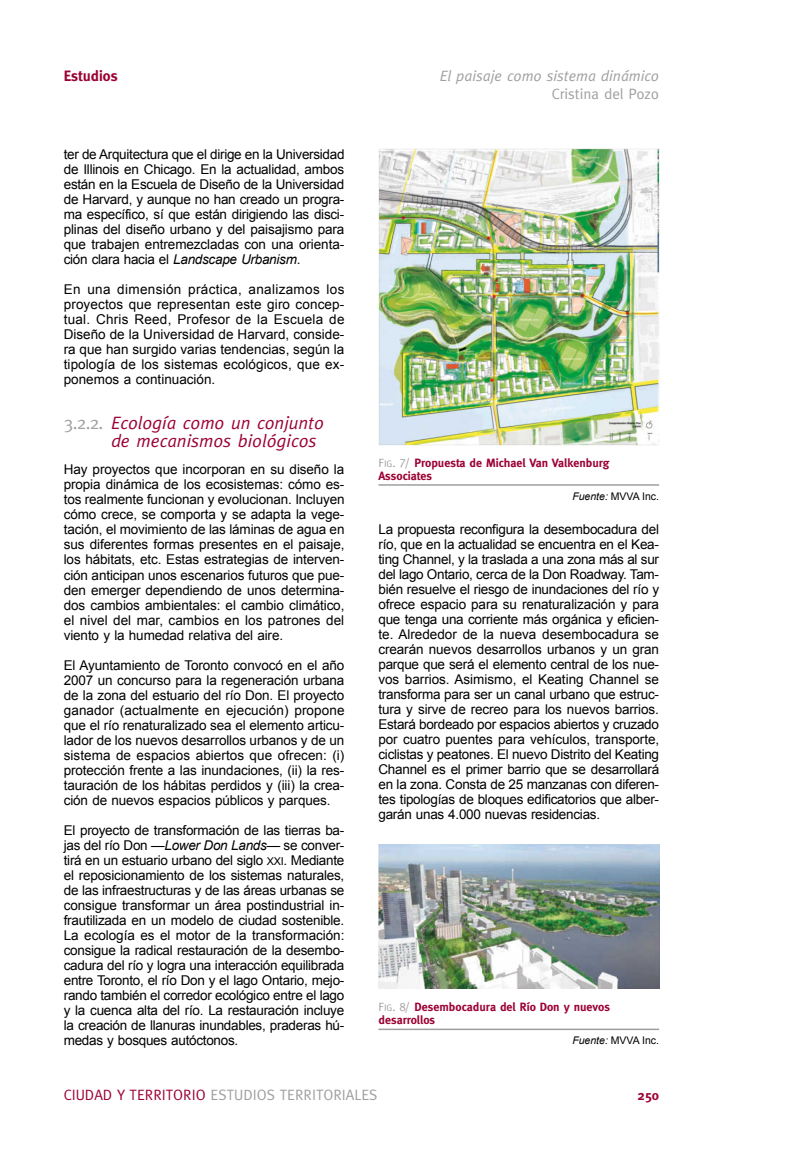
<style>
.page{position:relative;width:808px;height:1149px;background:#fff}
.page>*{position:absolute;margin:0;border:0;box-sizing:border-box;transform-origin:0 0}
.t1{font:italic 18px/18px "Meta";color:#9c0233}
.t2{font:15px "Meta";color:#9f9f9f}
.t3{font:italic 15px "Meta";color:#9f9f9f}
.t4{font:700 15px "Meta";color:#9c0233}
.t5{font:13.5px/15px "Arial";letter-spacing:-.01em;color:#000;text-align:justify}
.t6{font:700 13.5px "Meta";color:#9c0233}
.t7{font:700 12px/13.2px "Meta";color:#9c0233}
.t8{font:10.5px "Arial";color:#000}
.s1{font-style:italic}
.s2{font-family:"Meta Normal SC800";font-style:normal;color:#9f9f9f}
.s3{font-family:"Arial MT SC800";font-size:10.8px}
.s4{font-family:"Meta Caps SC800";font-weight:400;color:#9f9f9f}
.s5{font-family:"Meta Caps SC800";font-weight:400;font-size:9.6px;color:#9f9f9f}
.s6{color:#9c0233}
</style>
<div class="page">
<hr style="left:378px;top:484px;width:281px;height:1px;background:#9f9f9f">
<img style="left:378px;top:149px;width:281px;height:296px">
<hr style="left:378px;top:1028px;width:281px;height:1px;background:#9f9f9f">
<img style="left:378px;top:844px;width:281px;height:144px">
<p class="t4" style="left:64px;top:67px;width:55px">Estudios</p>
<p class="t3" style="left:440px;top:67px;width:221px">El paisaje como sistema dinámico</p>
<p class="t2" style="left:552px;top:85px;width:109px">Cristina del Pozo</p>
<p class="t5" style="left:64px;top:146px;width:282px">ter de Arquitectura que el dirige en la Universidad de Illinois en Chicago. En la actualidad, ambos están en la Escuela de Diseño de la Universidad de Harvard, y aunque no han creado un progra&shy;ma específico, sí que están dirigiendo las disci&shy;plinas del diseño urbano y del paisajismo para que trabajen entremezcladas con una orienta&shy;ción clara hacia el <span class="s1">Landscape Urbanism</span>.</p>
<p class="t5" style="left:64px;top:281px;width:282px">En una dimensión práctica, analizamos los proyectos que representan este giro concep&shy;tual. Chris Reed, Profesor de la Escuela de Diseño de la Universidad de Harvard, conside&shy;ra que han surgido varias tendencias, según la tipología de los sistemas ecológicos, que ex&shy;ponemos a continuación.</p>
<h1 class="t1" style="left:111px;top:413px;width:214px;text-indent:-47px"><span class="s2">3.2.2.</span> Ecología como un conjunto de mecanismos biológicos</h1>
<p class="t5" style="left:64px;top:462px;width:282px">Hay proyectos que incorporan en su diseño la propia dinámica de los ecosistemas: cómo es&shy;tos realmente funcionan y evolucionan. Incluyen cómo crece, se comporta y se adapta la vege&shy;tación, el movimiento de las láminas de agua en sus diferentes formas presentes en el paisaje, los hábitats, etc. Estas estrategias de interven&shy;ción anticipan unos escenarios futuros que pue&shy;den emerger dependiendo de unos determina&shy;dos cambios ambientales: el cambio climático, el nivel del mar, cambios en los patrones del viento y la humedad relativa del aire.</p>
<p class="t5" style="left:64px;top:657px;width:282px">El Ayuntamiento de Toronto convocó en el año 2007 un concurso para la regeneración urbana de la zona del estuario del río Don. El proyecto ganador (actualmente en ejecución) propone que el río renaturalizado sea el elemento articu&shy;lador de los nuevos desarrollos urbanos y de un sistema de espacios abiertos que ofrecen: (i) protección frente a las inundaciones, (ii) la res&shy;tauración de los hábitas perdidos y (iii) la crea&shy;ción de nuevos espacios públicos y parques.</p>
<p class="t5" style="left:64px;top:822px;width:282px">El proyecto de transformación de las tierras ba&shy;jas del río Don —<span class="s1">Lower Don Lands</span>— se conver&shy;tirá en un estuario urbano del siglo <span class="s3">xxi</span>. Mediante el reposicionamiento de los sistemas naturales, de las infraestructuras y de las áreas urbanas se consigue transformar un área postindustrial in&shy;frautilizada en un modelo de ciudad sostenible.<br>La ecología es el motor de la transformación: consigue la radical restauración de la desembo&shy;cadura del río y logra una interacción equilibrada entre Toronto, el río Don y el lago Ontario, mejo&shy;rando también el corredor ecológico entre el lago y la cuenca alta del río. La restauración incluye la creación de llanuras inundables, praderas hú&shy;medas y bosques autóctonos.</p>
<p class="t7" style="left:378px;top:456px;width:233px"><span class="s4">F</span><span class="s5">ig</span><span class="s4">. 7/</span> Propuesta de Michael Van Valkenburg<br>Associates</p>
<p class="t8" style="left:572px;top:490px;width:88px"><span class="s1">Fuente:</span> MVVA Inc.</p>
<p class="t5" style="left:378px;top:521px;width:282px">La propuesta reconfigura la desembocadura del río, que en la actualidad se encuentra en el Kea&shy;ting Channel, y la traslada a una zona más al sur del lago Ontario, cerca de la Don Roadway. Tam&shy;bién resuelve el riesgo de inundaciones del río y ofrece espacio para su renaturalización y para que tenga una corriente más orgánica y eficien&shy;te. Alrededor de la nueva desembocadura se crearán nuevos desarrollos urbanos y un gran parque que será el elemento central de los nue&shy;vos barrios. Asimismo, el Keating Channel se transforma para ser un canal urbano que estruc&shy;tura y sirve de recreo para los nuevos barrios.<br>Estará bordeado por espacios abiertos y cruzado por cuatro puentes para vehículos, transporte, ciclistas y peatones. El nuevo Distrito del Keating Channel es el primer barrio que se desarrollará en la zona. Consta de 25 manzanas con diferen&shy;tes tipologías de bloques edificatorios que alber&shy;garán unas 4.000 nuevas residencias.</p>
<p class="t7" style="left:378px;top:999px;width:233px"><span class="s4">F</span><span class="s5">ig</span><span class="s4">. 8/</span> Desembocadura del Río Don y nuevos desarrollos</p>
<p class="t8" style="left:572px;top:1034px;width:88px"><span class="s1">Fuente:</span> MVVA Inc.</p>
<p class="t2" style="left:64px;top:1085px;width:315px"><span class="s6">CIUDAD Y TERRITORIO</span> ESTUDIOS TERRITORIALES</p>
<p class="t6" style="left:637px;top:1086px;width:23px">250</p>
</div>
